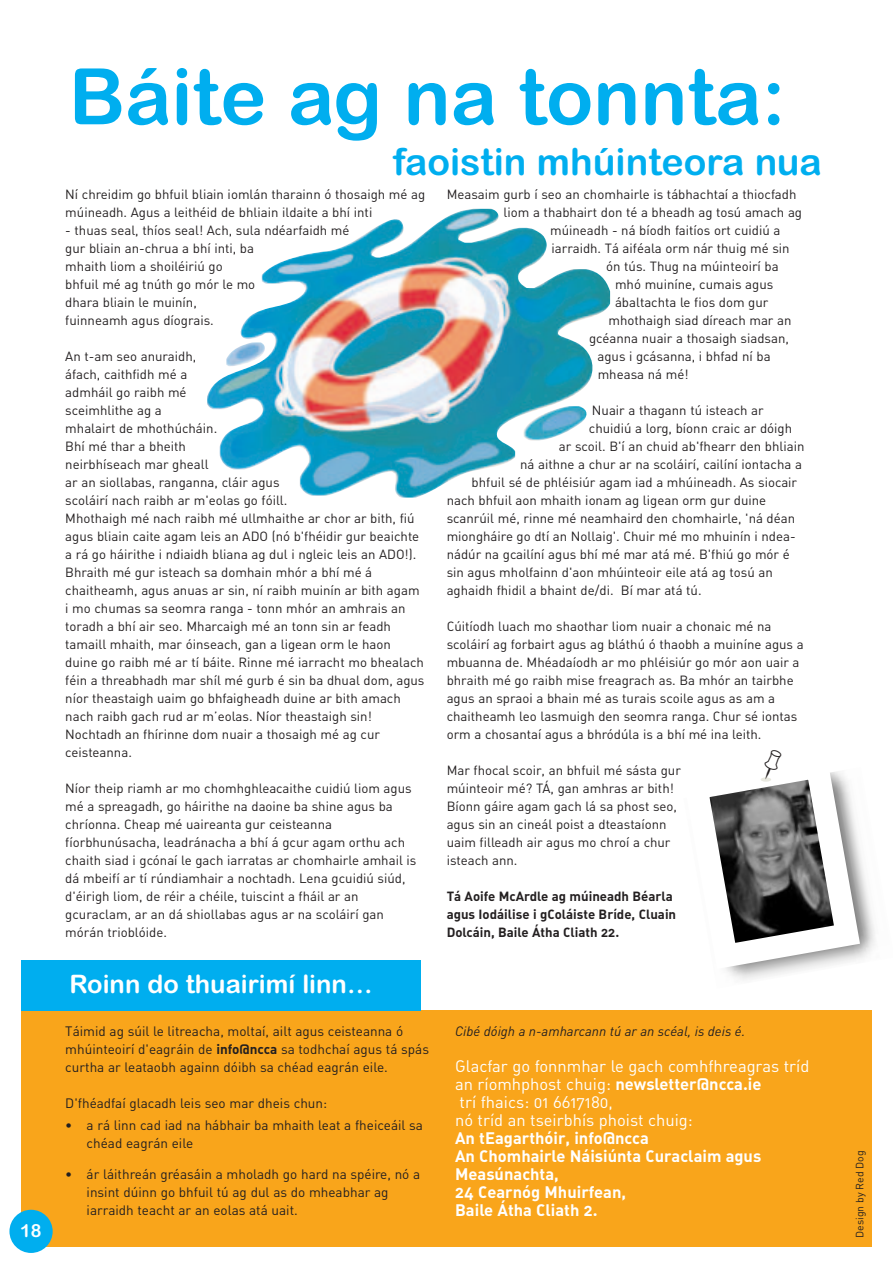
<style>
.page{position:relative;width:893px;height:1263px;background:#fff}
.page>*{position:absolute;margin:0;border:0;box-sizing:border-box;transform-origin:0 0}
.t1{font:78px "Arial Rounded MT Bold";color:#00aeef}
.t2{font:37.5px "Arial Rounded MT Bold";color:#00aeef}
.t3{font:36px "FF Dingbests";color:#231f20}
.t4{font:25.5px "Arial Rounded MT Bold";color:#fff}
.t5{font:18px "Arial Rounded MT Bold";color:#fff}
.t6{font:16.5px/18px "DIN Regular Alternate";color:#fff}
.t7{font:16.5px/18px "DIN Bold Alternate";color:#fff}
.t8{font:13.5px/18px "DIN Regular Alternate";color:#231f20}
.t9{font:italic 13.5px "DIN";color:#231f20}
.t10{font:13.2px/18px "DIN Regular Alternate";color:#231f20}
.t11{font:13.2px/18px "DIN Bold Alternate";color:#231f20}
.t12{font:10.5px "DIN Regular Alternate";color:#231f20}
.s1{font-family:"DIN Bold Alternate"}
</style>
<div class="page">
<div style="left:21px;top:1010px;width:851px;height:237px;background:#f9a51b"></div>
<svg style="left:709px;top:772px;width:164px;height:208px"></svg>
<div style="left:21px;top:961px;width:400px;height:50px;background:#00aeef"></div>
<div style="left:760px;top:777px;width:11px;height:5px;background:#e9e9e0;border-radius:50%"></div>
<div style="left:9px;top:1210px;width:44px;height:43px;background:#00aeef;border-radius:50%"></div>
<img style="left:207px;top:209px;width:403px;height:289px">
<h3 class="t5" style="left:20px;top:1224px;width:23px">18</h3>
<h1 class="t1" style="left:69px;top:68px;width:718px">Báite ag na tonnta:</h1>
<h2 class="t2" style="left:393px;top:148px;width:430px">faoistin mhúinteora nua</h2>
<p class="t10" style="left:65px;top:187px;width:361px">Ní chreidim go bhfuil bliain iomlán tharainn ó thosaigh mé ag múineadh. Agus a leithéid de bhliain ildaite a bhí inti</p>
<p class="t10" style="left:65px;top:223px;width:286px">- thuas seal, thíos seal! Ach, sula ndéarfaidh mé gur bliain an-chrua a bhí inti, ba<br>mhaith liom a shoiléiriú go<br>bhfuil mé ag tnúth go mór le mo<br>dhara bliain le muinín,<br>fuinneamh agus díograis.</p>
<p class="t10" style="left:65px;top:349px;width:361px">An t-am seo anuraidh,<br>áfach, caithfidh mé a<br>admháil go raibh mé<br>sceimhlithe ag a<br>mhalairt de mhothúcháin.<br>Bhí mé thar a bheith<br>neirbhíseach mar gheall<br>ar an siollabas, ranganna, cláir agus<br>scoláirí nach raibh ar m'eolas go fóill.<br>Mhothaigh mé nach raibh mé ullmhaithe ar chor ar bith, fiú agus bliain caite agam leis an ADO (nó b'fhéidir gur beaichte a rá go háirithe i ndiaidh bliana ag dul i ngleic leis an ADO!).<br>Bhraith mé gur isteach sa domhain mhór a bhí mé á chaitheamh, agus anuas ar sin, ní raibh muinín ar bith agam i mo chumas sa seomra ranga - tonn mhór an amhrais an toradh a bhí air seo. Mharcaigh mé an tonn sin ar feadh tamaill mhaith, mar óinseach, gan a ligean orm le haon duine go raibh mé ar tí báite. Rinne mé iarracht mo bhealach féin a threabhadh mar shíl mé gurb é sin ba dhual dom, agus níor theastaigh uaim go bhfaigheadh duine ar bith amach nach raibh gach rud ar m’eolas. Níor theastaigh sin!<br>Nochtadh an fhírinne dom nuair a thosaigh mé ag cur ceisteanna.</p>
<p class="t10" style="left:65px;top:781px;width:352px">Níor theip riamh ar mo chomhghleacaithe cuidiú liom agus mé a spreagadh, go háirithe na daoine ba shine agus ba chríonna. Cheap mé uaireanta gur ceisteanna fíorbhunúsacha, leadránacha a bhí á gcur agam orthu ach chaith siad i gcónaí le gach iarratas ar chomhairle amhail is dá mbeifí ar tí rúndiamhair a nochtadh. Lena gcuidiú siúd, d'éirigh liom, de réir a chéile, tuiscint a fháil ar an gcuraclam, ar an dá shiollabas agus ar na scoláirí gan mórán trioblóide.</p>
<h3 class="t4" style="left:70px;top:974px;width:304px">Roinn do thuairimí linn…</h3>
<p class="t8" style="left:65px;top:1024px;width:365px">Táimid ag súil le litreacha, moltaí, ailt agus ceisteanna ó mhúinteoirí d'eagráin de <span class="s1">info@ncca</span> sa todhchaí agus tá spás curtha ar leataobh againn dóibh sa chéad eagrán eile.</p>
<p class="t8" style="left:65px;top:1096px;width:263px">D'fhéadfaí glacadh leis seo mar dheis chun:</p>
<p class="t8" style="left:87px;top:1118px;width:338px;text-indent:-21px">• a rá linn cad iad na hábhair ba mhaith leat a fheiceáil sa chéad eagrán eile</p>
<p class="t8" style="left:87px;top:1167px;width:335px;text-indent:-21px">• ár láithreán gréasáin a mholadh go hard na spéire, nó a insint dúinn go bhfuil tú ag dul as do mheabhar ag iarraidh teacht ar an eolas atá uait.</p>
<p class="t10" style="left:446px;top:187px;width:351px">Measaim gurb í seo an chomhairle is tábhachtaí a thiocfadh</p>
<p class="t10" style="left:503px;top:205px;width:300px">liom a thabhairt don té a bheadh ag tosú amach ag</p>
<p class="t10" style="left:550px;top:223px;width:232px">múineadh - ná bíodh faitíos ort cuidiú a</p>
<p class="t10" style="left:551px;top:241px;width:240px">iarraidh. Tá aiféala orm nár thuig mé sin</p>
<p class="t10" style="left:606px;top:259px;width:174px">ón tús. Thug na múinteoirí ba</p>
<p class="t10" style="left:615px;top:277px;width:160px">mhó muiníne, cumais agus</p>
<p class="t10" style="left:615px;top:295px;width:155px">ábaltachta le fios dom gur</p>
<p class="t10" style="left:608px;top:313px;width:185px">mhothaigh siad díreach mar an</p>
<p class="t10" style="left:589px;top:331px;width:201px">gcéanna nuair a thosaigh siadsan,</p>
<p class="t10" style="left:597px;top:349px;width:175px">agus i gcásanna, i bhfad ní ba</p>
<p class="t10" style="left:597px;top:367px;width:92px">mheasa ná mé!</p>
<p class="t10" style="left:592px;top:403px;width:173px">Nuair a thagann tú isteach ar</p>
<p class="t10" style="left:589px;top:421px;width:205px">chuidiú a lorg, bíonn craic ar dóigh</p>
<p class="t10" style="left:559px;top:439px;width:247px">ar scoil. B'í an chuid ab'fhearr den bhliain</p>
<p class="t10" style="left:520px;top:457px;width:283px">ná aithne a chur ar na scoláirí, cailíní iontacha a</p>
<p class="t10" style="left:471px;top:475px;width:327px">bhfuil sé de phléisiúr agam iad a mhúineadh. As siocair</p>
<p class="t10" style="left:446px;top:493px;width:321px">nach bhfuil aon mhaith ionam ag ligean orm gur duine</p>
<p class="t10" style="left:446px;top:511px;width:350px">scanrúil mé, rinne mé neamhaird den chomhairle, 'ná déan</p>
<p class="t10" style="left:446px;top:529px;width:350px">miongháire go dtí an Nollaig'. Chuir mé mo mhuinín i ndea-</p>
<p class="t10" style="left:446px;top:547px;width:344px">nádúr na gcailíní agus bhí mé mar atá mé. B'fhiú go mór é</p>
<p class="t10" style="left:446px;top:565px;width:327px">sin agus mholfainn d'aon mhúinteoir eile atá ag tosú an</p>
<p class="t10" style="left:446px;top:583px;width:256px">aghaidh fhidil a bhaint de/di. Bí mar atá tú.</p>
<p class="t10" style="left:446px;top:619px;width:358px">Cúitíodh luach mo shaothar liom nuair a chonaic mé na scoláirí ag forbairt agus ag bláthú ó thaobh a muiníne agus a mbuanna de. Mhéadaíodh ar mo phléisiúr go mór aon uair a bhraith mé go raibh mise freagrach as. Ba mhór an tairbhe agus an spraoi a bhain mé as turais scoile agus as am a chaitheamh leo lasmuigh den seomra ranga. Chur sé iontas orm a chosantaí agus a bhródúla is a bhí mé ina leith.</p>
<p class="t10" style="left:446px;top:763px;width:236px">Mar fhocal scoir, an bhfuil mé sásta gur múinteoir mé? TÁ, gan amhras ar bith!<br>Bíonn gáire agam gach lá sa phost seo, agus sin an cineál poist a dteastaíonn uaim filleadh air agus mo chroí a chur isteach ann.</p>
<p class="t11" style="left:446px;top:888px;width:231px">Tá Aoife McArdle ag múineadh Béarla agus Iodáilise i gColáiste Bríde, Cluain<br>Dolcáin, Baile Átha Cliath 22.</p>
<h3 class="t3" style="left:761px;top:743px;width:24px">?</h3>
<p class="t9" style="left:455px;top:1026px;width:291px">Cibé dóigh a n-amharcann tú ar an scéal, is deis é.</p>
<p class="t6" style="left:455px;top:1059px;width:356px">Glacfar go fonnmhar le gach comhfhreagras tríd an ríomhphost chuig: <span class="s1">newsletter@ncca.ie<br></span>trí fhaics: 01 6617180,<br>nó tríd an tseirbhís phoist chuig:</p>
<p class="t7" style="left:455px;top:1130px;width:308px">An tEagarthóir, info@ncca<br>An Chomhairle Náisiúnta Curaclaim agus<br>Measúnachta,<br>24 Cearnóg Mhuirfean,<br>Baile Átha Cliath 2.</p>
<p class="t12" style="left:856px;top:1238px;width:89px;rotate:-90deg">Design by Red Dog</p>
</div>
